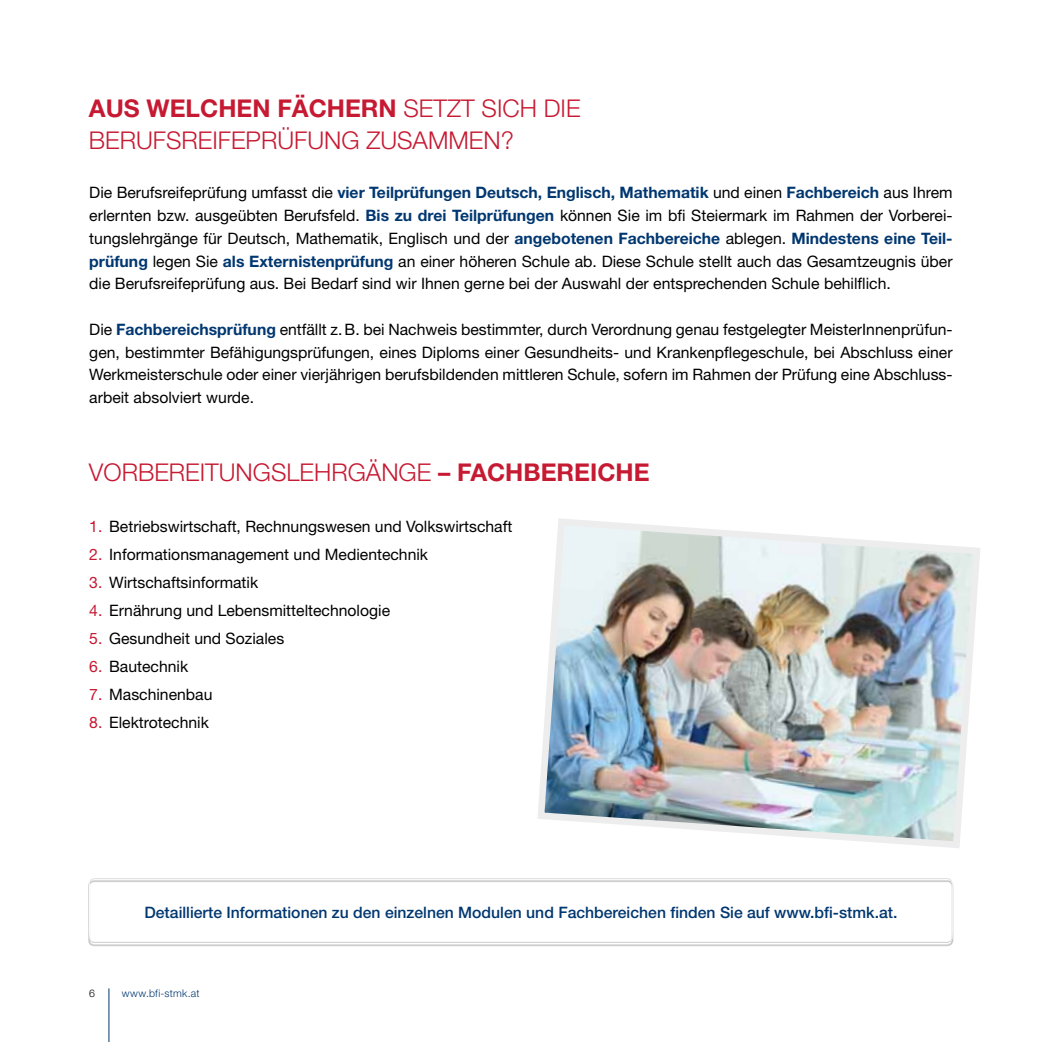
<style>
.page{position:relative;width:1042px;height:1042px;background:#fff}
.page>*{position:absolute;margin:0;border:0;box-sizing:border-box;transform-origin:0 0}
.t1{font:300 24.5px/31.5px "Helvetica Neue LT";color:#c61932}
.t2{font:15.75px/22.8px "Helvetica Neue LT";color:#000;text-align:justify}
.t3{font:500 15.75px "Helvetica Neue LT";color:#003770}
.t4{font:300 10.5px "Helvetica Neue LT";letter-spacing:.025em;color:#003770}
.t5{font:300 10.5px "Helvetica Neue LT";color:#000}
.s1{font-weight:700}
.s2{font-weight:700;color:#003770}
.s3{color:#c61932}
</style>
<div class="page">
<hr style="left:109px;top:988px;width:1px;height:54px;background:#003770">
<div style="left:89px;top:878px;width:863px;height:65px;border:1px solid #fff;border-radius:5px"></div>
<img style="left:538px;top:518px;width:442px;height:330px">
<h1 class="t1" style="left:89px;top:92px;width:493px"><span class="s1">Aus welchen Fächern</span> SETZT SICH DIE<br>BERUFSREIFEPRÜFUNG ZUSAMM EN?</h1>
<p class="t2" style="left:89px;top:181px;width:865px">Die Berufsreifeprüfung umfasst die <span class="s2">vier Teilprüfungen Deutsch, Englisch, Mathematik</span> und einen <span class="s2">Fachbereich</span> aus Ihrem erlernten bzw. ausgeübten Berufsfeld. <span class="s2">Bis zu drei Teilprüfungen</span> können Sie im bfi Steiermark im Rahmen der Vorberei&shy;tungslehrgänge für Deutsch, Mathematik, Englisch und der <span class="s2">angebotenen Fachbereiche</span> ablegen. <span class="s2">Mindestens eine Teil&shy;prüfung</span> legen Sie <span class="s2">als Externistenprüfung</span> an einer höheren Schule ab. Diese Schule stellt auch das Gesamtzeugnis über die Berufsreifeprüfung aus. Bei Bedarf sind wir Ihnen gerne bei der Auswahl der entsprechenden Schule behilflich.</p>
<p class="t2" style="left:89px;top:318px;width:865px">Die <span class="s2">Fachbereichsprüfung</span> entfällt z.B. bei Nachweis bestimmter, durch Verordnung genau festgelegter MeisterInnenprüfun&shy;gen, bestimmter Befähigungsprüfungen, eines Diploms einer Gesundheits- und Krankenpflegeschule, bei Abschluss einer Werkmeisterschule oder einer vierjährigen berufsbildenden mittleren Schule, sofern im Rahmen der Prüfung eine Abschluss&shy;arbeit absolviert wurde.</p>
<h1 class="t1" style="left:89px;top:456px;width:562px">VORBEREITUNGSLEHRGÄNGE <span class="s1">– Fachbereiche</span></h1>
<p class="t2" style="left:89px;top:514px;width:424px"><span class="s3">1.</span> Betriebswirtschaft, Rechnungswesen und Volkswirtschaft</p>
<p class="t2" style="left:89px;top:542px;width:340px"><span class="s3">2.</span> Informationsmanagement und Medientechnik</p>
<p class="t2" style="left:89px;top:570px;width:170px"><span class="s3">3.</span> Wirtschaftsinformatik</p>
<p class="t2" style="left:89px;top:598px;width:302px"><span class="s3">4.</span> Ernährung und Lebensmitteltechnologie</p>
<p class="t2" style="left:89px;top:626px;width:196px"><span class="s3">5.</span> Gesundheit und Soziales</p>
<p class="t2" style="left:89px;top:654px;width:100px"><span class="s3">6.</span> Bautechnik</p>
<p class="t2" style="left:89px;top:682px;width:125px"><span class="s3">7.</span> Maschinenbau</p>
<p class="t2" style="left:89px;top:710px;width:121px"><span class="s3">8.</span> Elektrotechnik</p>
<p class="t3" style="left:144px;top:902px;width:754px">Detaillierte Informationen zu den einzelnen Modulen und Fachbereichen finden Sie auf www.bfi-stmk.at.</p>
<p class="t5" style="left:89px;top:986px;width:7px">6</p>
<p class="t4" style="left:122px;top:986px;width:79px">WWW.BFI-STMK.AT</p>
</div>
